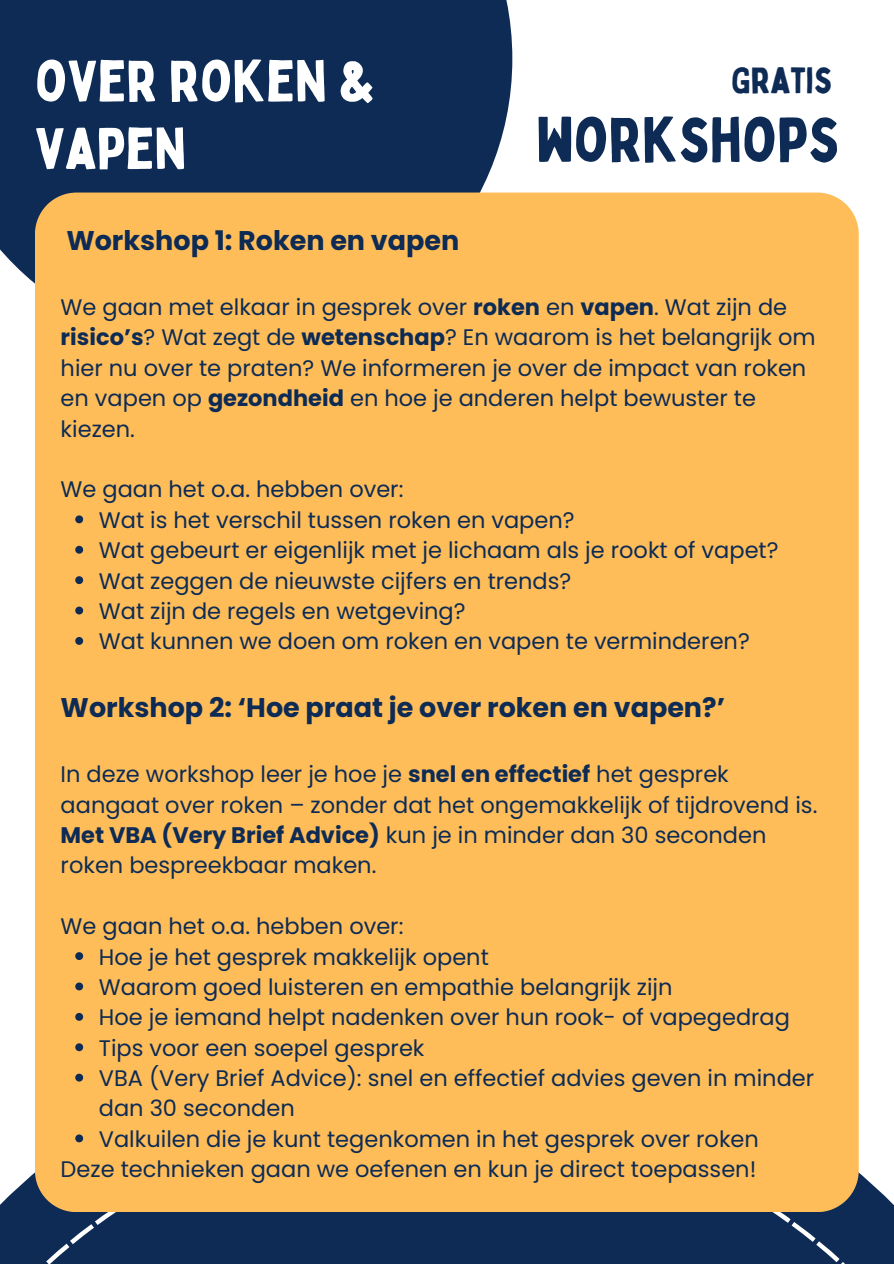
<style>
.page{position:relative;width:894px;height:1264px;background:#fff}
.page>*{position:absolute;margin:0;border:0;box-sizing:border-box;transform-origin:0 0}
.t1{font:61.5px "Bobby Jones";color:#0d2b54}
.t2{font:57.15px/67.5px "Bobby Jones";color:#fff}
.t3{font:36px "Bobby Jones";color:#0d2b54}
.t4{font:700 27px "Poppins";color:#0d2b54}
.t5{font:22.5px/30.3px "Poppins";color:#0d2b54}
.s1{font-weight:700}
</style>
<div class="page">
<svg style="left:0;top:1107px;width:893px;height:156px;background:#294468"></svg>
<div style="left:0;top:0;width:512px;height:350px;background:#0d2b54"></div>
<div style="left:35px;top:192px;width:823px;height:1020px;background:#ffbd59"></div>
<svg style="left:75px;top:515px;width:8px;height:8px"></svg>
<svg style="left:75px;top:546px;width:8px;height:7px"></svg>
<svg style="left:75px;top:576px;width:8px;height:8px"></svg>
<svg style="left:75px;top:606px;width:8px;height:8px"></svg>
<svg style="left:75px;top:637px;width:8px;height:8px"></svg>
<svg style="left:75px;top:952px;width:8px;height:8px"></svg>
<svg style="left:75px;top:982px;width:8px;height:8px"></svg>
<svg style="left:75px;top:1012px;width:8px;height:8px"></svg>
<svg style="left:75px;top:1043px;width:8px;height:8px"></svg>
<svg style="left:75px;top:1073px;width:8px;height:8px"></svg>
<svg style="left:75px;top:1134px;width:8px;height:8px"></svg>
<p class="t2" style="left:35px;top:46px;width:341px">OVER ROKEN &amp;<br>VAPEN</p>
<h1 class="t4" style="left:66px;top:221px;width:394px">Workshop 1: Roken en vapen</h1>
<p class="t3" style="left:731px;top:57px;width:102px">GRATIS</p>
<p class="t1" style="left:536px;top:101px;width:305px">WORKSHOPS</p>
<h1 class="t5" style="left:61px;top:292px;width:756px">We gaan met elkaar in gesprek over <span class="s1">roken</span> en <span class="s1">vapen</span>. Wat zijn de <span class="s1">risico’s</span>? Wat zegt de <span class="s1">wetenschap</span>? En waarom is het belangrijk om hier nu over te praten? We informeren je over de impact van roken en vapen op <span class="s1">gezondheid</span> en hoe je anderen helpt bewuster te kiezen.</h1>
<h2 class="t5" style="left:61px;top:474px;width:344px">We gaan het o.a. hebben over:</h2>
<p class="t5" style="left:99px;top:505px;width:477px">Wat is het verschil tussen roken en vapen?</p>
<p class="t5" style="left:99px;top:535px;width:681px">Wat gebeurt er eigenlijk met je lichaam als je rookt of vapet?</p>
<p class="t5" style="left:99px;top:565px;width:474px">Wat zeggen de nieuwste cijfers en trends?</p>
<p class="t5" style="left:99px;top:596px;width:368px">Wat zijn de regels en wetgeving?</p>
<p class="t5" style="left:99px;top:626px;width:652px">Wat kunnen we doen om roken en vapen te verminderen?</p>
<p class="t4" style="left:61px;top:688px;width:666px">Workshop 2: ‘Hoe praat je over roken en vapen?’</p>
<p class="t5" style="left:61px;top:759px;width:758px">In deze workshop leer je hoe je <span class="s1">snel en effectief</span> het gesprek aangaat over roken – zonder dat het ongemakkelijk of tijdrovend is.<br><span class="s1">Met VBA (Very Brief Advice)</span> kun je in minder dan 30 seconden roken bespreekbaar maken.</p>
<h2 class="t5" style="left:61px;top:911px;width:344px">We gaan het o.a. hebben over:</h2>
<p class="t5" style="left:99px;top:941px;width:391px">Hoe je het gesprek makkelijk opent</p>
<p class="t5" style="left:99px;top:971px;width:575px">Waarom goed luisteren en empathie belangrijk zijn</p>
<p class="t5" style="left:99px;top:1002px;width:692px">Hoe je iemand helpt nadenken over hun rook- of vapegedrag</p>
<p class="t5" style="left:99px;top:1032px;width:327px">Tips voor een soepel gesprek</p>
<p class="t5" style="left:99px;top:1063px;width:716px">VBA (Very Brief Advice): snel en effectief advies geven in minder dan 30 seconden</p>
<p class="t5" style="left:99px;top:1123px;width:661px">Valkuilen die je kunt tegenkomen in het gesprek over roken</p>
<p class="t5" style="left:61px;top:1154px;width:697px">Deze technieken gaan we oefenen en kun je direct toepassen!</p>
</div>
